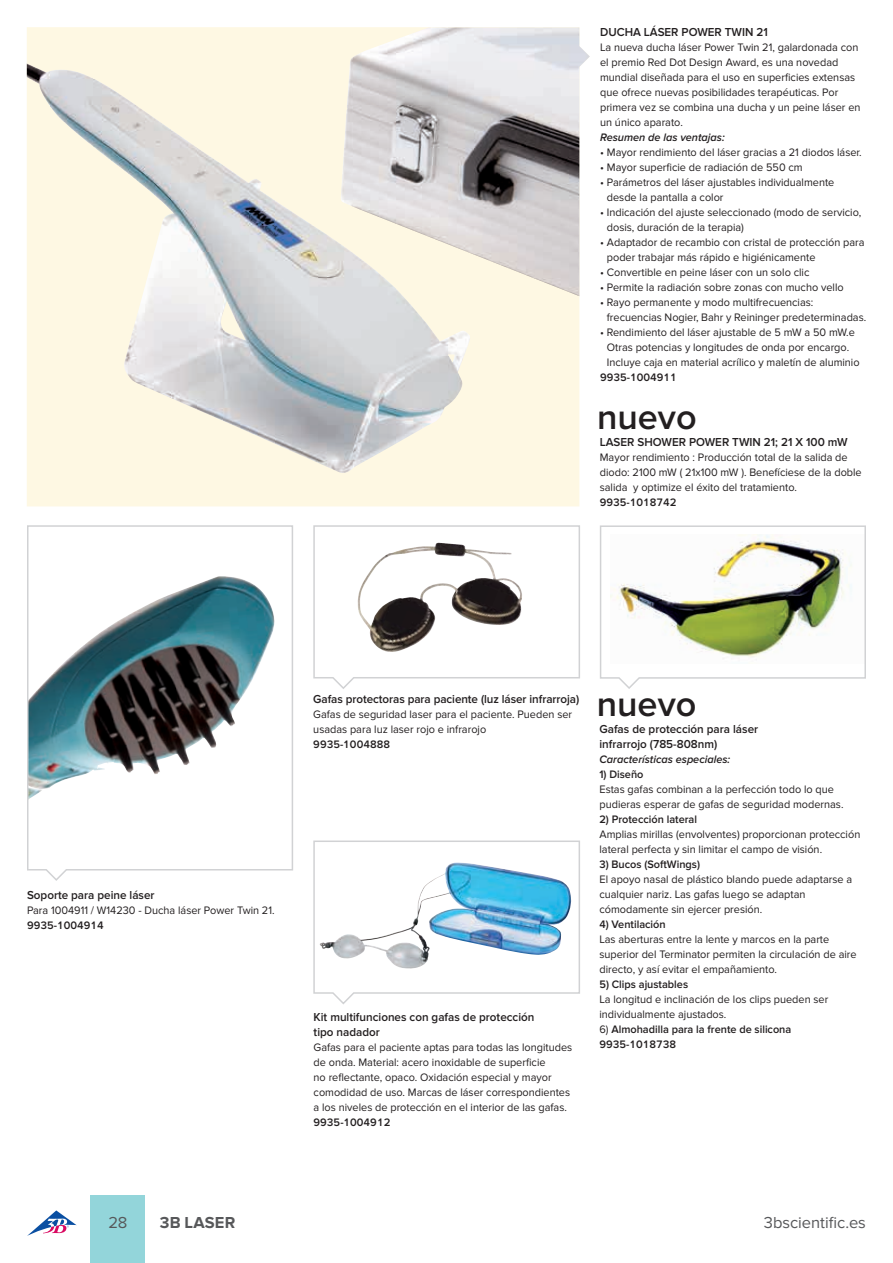
<style>
.page{position:relative;width:893px;height:1263px;background:#fff}
.page>*{position:absolute;margin:0;border:0;box-sizing:border-box;transform-origin:0 0}
.t1{font:600 36px "Proxima Nova";color:#231f20}
.t2{font:16.5px "Proxima Nova";letter-spacing:-.005em;color:#57585a}
.t3{font:700 16.5px "Proxima Nova";letter-spacing:.01em;color:#57585a}
.t4{font:600 12px/15px "Proxima Nova";color:#231f20}
.t5{font:11.25px/15px "Proxima Nova";color:#231f20}
.t6{font:600 11.25px/15px "Proxima Nova";color:#231f20}
.t7{font:italic 600 11.25px "Proxima Nova";color:#231f20}
.s1{font-weight:400}
</style>
<div class="page">
<svg style="left:27px;top:1210px;width:50px;height:26px"></svg>
<div style="left:91px;top:1195px;width:54px;height:68px;background:#93d5da"></div>
<div style="left:27px;top:27px;width:553px;height:479px;background:#fef8e3"></div>
<img style="left:27px;top:28px;width:563px;height:447px">
<svg style="left:600px;top:525px;width:266px;height:164px"></svg>
<svg style="left:313px;top:525px;width:267px;height:164px"></svg>
<svg style="left:313px;top:840px;width:267px;height:165px"></svg>
<img style="left:357px;top:543px;width:165px;height:112px">
<img style="left:320px;top:863px;width:242px;height:106px">
<svg style="left:27px;top:525px;width:266px;height:356px"></svg>
<p class="t4" style="left:600px;top:25px;width:169px">DUCHA LÁSER POWER TWIN 21</p>
<p class="t5" style="left:600px;top:40px;width:262px">La nueva ducha láser Power Twin 21, galardonada con el premio Red Dot Design Award, es una novedad mundial diseñada para el uso en superficies extensas que ofrece nuevas posibilidades terapéuticas. Por primera vez se combina una ducha y un peine láser en un único aparato.</p>
<p class="t7" style="left:600px;top:131px;width:126px">Resumen de las ventajas:</p>
<p class="t5" style="left:600px;top:145px;width:263px">• Mayor rendimiento del láser gracias a 21 diodos láser.</p>
<p class="t5" style="left:600px;top:160px;width:204px">• Mayor superficie de radiación de 550 cm</p>
<p class="t5" style="left:607px;top:175px;width:229px;text-indent:-7px">• Parámetros del láser ajustables individualmente desde la pantalla a color</p>
<p class="t5" style="left:607px;top:205px;width:256px;text-indent:-7px">• Indicación del ajuste seleccionado (modo de servicio, dosis, duración de la terapia)</p>
<p class="t5" style="left:607px;top:235px;width:259px;text-indent:-7px">• Adaptador de recambio con cristal de protección para poder trabajar más rápido e higiénicamente</p>
<p class="t5" style="left:600px;top:265px;width:211px">• Convertible en peine láser con un solo clic</p>
<p class="t5" style="left:600px;top:280px;width:245px">• Permite la radiación sobre zonas con mucho vello</p>
<p class="t5" style="left:607px;top:295px;width:261px;text-indent:-7px">• Rayo permanente y modo multifrecuencias: frecuencias Nogier, Bahr y Reininger predeterminadas.</p>
<p class="t5" style="left:600px;top:325px;width:261px;text-align:center">• Rendimiento del láser ajustable de 5 mW a 50 mW.e<br>Otras potencias y longitudes de onda por encargo.<br>Incluye caja en material acrílico y maletín de aluminio</p>
<p class="t6" style="left:600px;top:370px;width:78px">9935-1004911</p>
<h1 class="t1" style="left:597px;top:397px;width:101px">nuevo</h1>
<p class="t4" style="left:600px;top:435px;width:249px">LASER SHOWER POWER TWIN 21; 21 X 100 mW</p>
<p class="t5" style="left:600px;top:450px;width:263px">Mayor rendimiento : Producción total de la salida de diodo: 2100 mW ( 21x100 mW ). Benefíciese de la doble salida y optimize el éxito del tratamiento.</p>
<p class="t6" style="left:600px;top:495px;width:78px">9935-1018742</p>
<p class="t4" style="left:27px;top:887px;width:129px">Soporte para peine láser</p>
<p class="t5" style="left:27px;top:902px;width:249px">Para 1004911 / W14230 - Ducha láser Power Twin 21.</p>
<p class="t6" style="left:27px;top:917px;width:78px">9935-1004914</p>
<p class="t4" style="left:313px;top:692px;width:267px">Gafas protectoras para paciente (luz láser infrarroja)</p>
<p class="t5" style="left:313px;top:707px;width:260px">Gafas de seguridad laser para el paciente. Pueden ser usadas para luz laser rojo e infrarojo</p>
<p class="t6" style="left:313px;top:737px;width:78px">9935-1004888</p>
<p class="t4" style="left:314px;top:1010px;width:222px">Kit multifunciones con gafas de protección tipo nadador</p>
<p class="t5" style="left:314px;top:1040px;width:260px">Gafas para el paciente aptas para todas las longitudes de onda. Material: acero inoxidable de superficie<br>no reflectante, opaco. Oxidación especial y mayor comodidad de uso. Marcas de láser correspondientes a los niveles de protección en el interior de las gafas.</p>
<p class="t6" style="left:314px;top:1115px;width:78px">9935-1004912</p>
<h1 class="t1" style="left:597px;top:683px;width:101px">nuevo</h1>
<p class="t4" style="left:599px;top:721px;width:160px">Gafas de protección para láser infrarrojo (785-808nm)</p>
<p class="t7" style="left:599px;top:752px;width:132px">Características especiales:</p>
<p class="t6" style="left:599px;top:766px;width:46px">1) Diseño</p>
<p class="t5" style="left:599px;top:781px;width:246px">Estas gafas combinan a la perfección todo lo que pudieras esperar de gafas de seguridad modernas.</p>
<p class="t6" style="left:599px;top:811px;width:99px">2) Protección lateral</p>
<p class="t5" style="left:599px;top:826px;width:262px">Amplias mirillas (envolventes) proporcionan protección lateral perfecta y sin limitar el campo de visión.</p>
<p class="t6" style="left:599px;top:856px;width:102px">3) Bucos (SoftWings)</p>
<p class="t5" style="left:599px;top:871px;width:254px">El apoyo nasal de plástico blando puede adaptarse a cualquier nariz. Las gafas luego se adaptan cómodamente sin ejercer presión.</p>
<p class="t6" style="left:599px;top:916px;width:68px">4) Ventilación</p>
<p class="t5" style="left:599px;top:931px;width:259px">Las aberturas entre la lente y marcos en la parte superior del Terminator permiten la circulación de aire directo, y así evitar el empañamiento.</p>
<p class="t6" style="left:599px;top:976px;width:90px">5) Clips ajustables</p>
<p class="t5" style="left:599px;top:991px;width:230px">La longitud e inclinación de los clips pueden ser individualmente ajustados.</p>
<p class="t6" style="left:599px;top:1021px;width:193px"><span class="s1">6)</span> Almohadilla para la frente de silicona<br>9935-1018738</p>
<h2 class="t2" style="left:108px;top:1213px;width:20px">28</h2>
<h2 class="t2" style="left:764px;top:1213px;width:104px">3bscientific.es</h2>
<h2 class="t3" style="left:160px;top:1213px;width:77px">3B LASER</h2>
</div>
